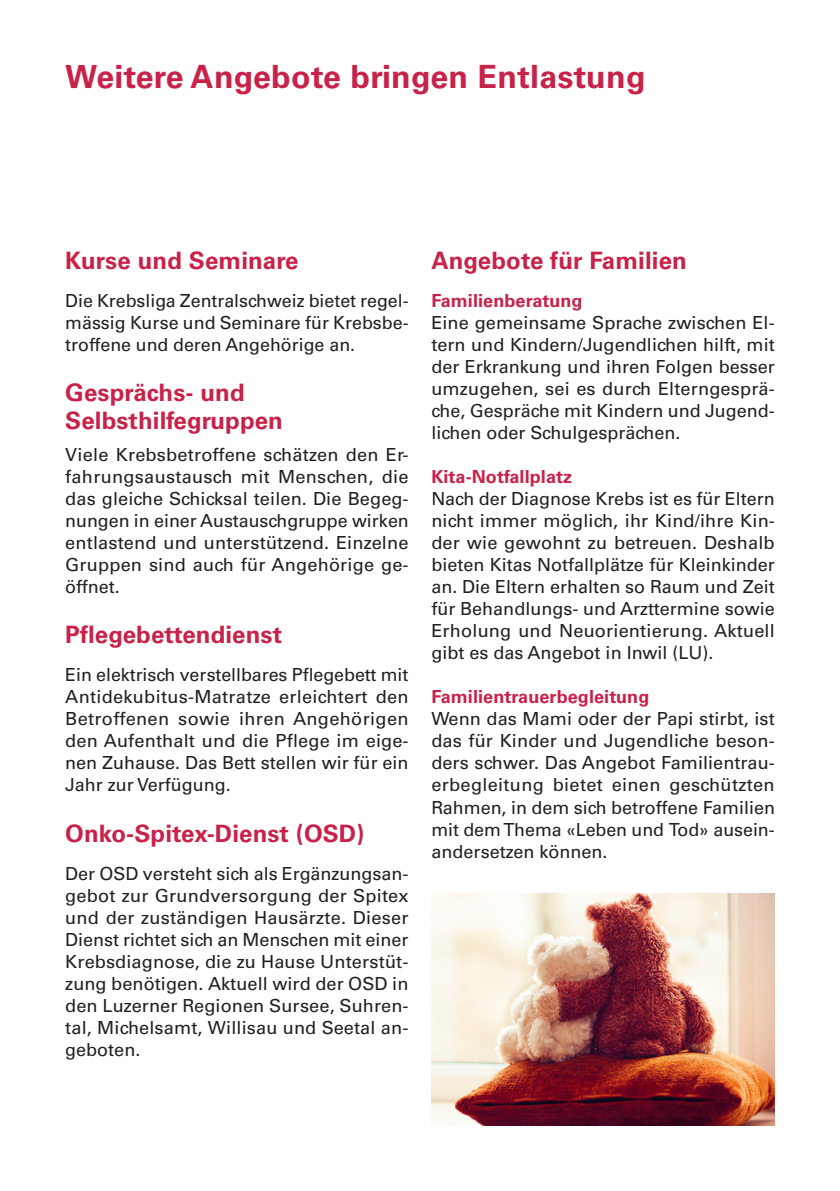
<style>
.page{position:relative;width:840px;height:1191px;background:#fff}
.page>*{position:absolute;margin:0;border:0;box-sizing:border-box;transform-origin:0 0}
.t1{font:700 32px "Univers LT Std";letter-spacing:.01em;color:#c82249}
.t2{font:700 24px/28px "Univers LT Std";letter-spacing:.005em;color:#c82249}
.t3{font:18px/22px "Univers LT Std";color:#231f20;text-align:justify}
.t4{font:700 18px "Univers LT Std";letter-spacing:.005em;color:#c82249}
</style>
<div class="page">
<img style="left:431px;top:893px;width:343px;height:232px">
<h1 class="t1" style="left:65px;top:58px;width:581px">Weitere Angebote bringen Entlastung</h1>
<h2 class="t2" style="left:65px;top:246px;width:235px">Kurse und Seminare</h2>
<p class="t3" style="left:65px;top:290px;width:344px">Die Krebsliga Zentralschweiz bietet regel&shy;mässig Kurse und Seminare für Krebsbe&shy;troffene und deren Angehörige an.</p>
<h2 class="t2" style="left:65px;top:379px;width:219px">Gesprächs- und<br>Selbsthilfegruppen</h2>
<p class="t3" style="left:65px;top:444px;width:345px">Viele Krebsbetroffene schätzen den Er&shy;fahrungsaustausch mit Menschen, die das gleiche Schicksal teilen. Die Begeg&shy;nungen in einer Austauschgruppe wirken entlastend und unterstützend. Einzelne Gruppen sind auch für Angehörige ge&shy;öffnet.</p>
<h2 class="t2" style="left:65px;top:621px;width:218px">Pflegebettendienst</h2>
<p class="t3" style="left:65px;top:664px;width:345px">Ein elektrisch verstellbares Pflegebett mit Antidekubitus-Matratze erleichtert den Betroffenen sowie ihren Angehörigen den Aufenthalt und die Pflege im eige&shy;nen Zuhause. Das Bett stellen wir für ein Jahr zur Verfügung.</p>
<h2 class="t2" style="left:65px;top:819px;width:300px">Onko-Spitex-Dienst (OSD)</h2>
<p class="t3" style="left:65px;top:862px;width:345px">Der OSD versteht sich als Ergänzungsan&shy;gebot zur Grundversorgung der Spitex und der zuständigen Hausärzte. Dieser Dienst richtet sich an Menschen mit einer Krebsdiagnose, die zu Hause Unterstüt&shy;zung benötigen. Aktuell wird der OSD in den Luzerner Regionen Sursee, Suhren&shy;tal, Michelsamt, Willisau und Seetal an&shy;geboten.</p>
<h2 class="t2" style="left:431px;top:246px;width:257px">Angebote für Familien</h2>
<p class="t4" style="left:431px;top:290px;width:153px">Familienberatung</p>
<p class="t3" style="left:431px;top:312px;width:345px">Eine gemeinsame Sprache zwischen El&shy;tern und Kindern/Jugendlichen hilft, mit der Erkrankung und ihren Folgen besser umzugehen, sei es durch Elterngesprä&shy;che, Gespräche mit Kindern und Jugend&shy;lichen oder Schulgesprächen.</p>
<p class="t4" style="left:431px;top:466px;width:142px">Kita-Notfallplatz</p>
<p class="t3" style="left:431px;top:488px;width:345px">Nach der Diagnose Krebs ist es für Eltern nicht immer möglich, ihr Kind/ihre Kin&shy;der wie gewohnt zu betreuen. Deshalb bieten Kitas Notfallplätze für Kleinkinder an. Die Eltern erhalten so Raum und Zeit für Behandlungs- und Arzttermine sowie Erholung und Neuorientierung. Aktuell gibt es das Angebot in Inwil (LU).</p>
<p class="t4" style="left:431px;top:686px;width:219px">Familientrauerbegleitung</p>
<p class="t3" style="left:431px;top:708px;width:345px">Wenn das Mami oder der Papi stirbt, ist das für Kinder und Jugendliche beson&shy;ders schwer. Das Angebot Familientrau&shy;erbegleitung bietet einen geschützten Rahmen, in dem sich betroffene Familien mit dem Thema «Leben und Tod» ausein&shy;andersetzen können.</p>
</div>
